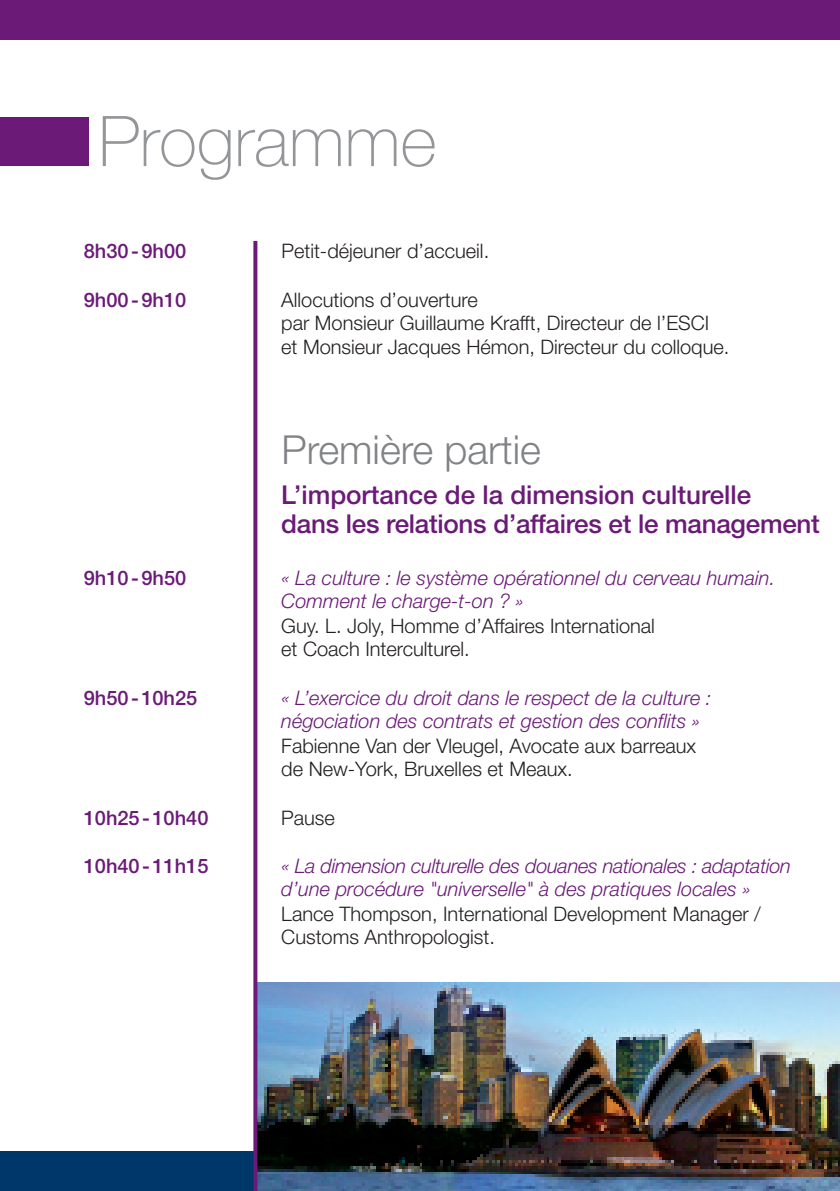
<style>
.page{position:relative;width:840px;height:1191px;background:#fff}
.page>*{position:absolute;margin:0;border:0;box-sizing:border-box;transform-origin:0 0}
.t1{font:100 70px "Helvetica Neue";color:#939598}
.t2{font:300 40px "Helvetica Neue";color:#808285}
.t3{font:500 26px/29.8px "Helvetica Neue";letter-spacing:-.01em;color:#6b1a78}
.t4{font:300 20px/22.8px "Helvetica Neue";color:#231f20}
.t5{font:italic 300 20px/22.8px "Helvetica Neue";color:#6b1a78}
.t6{font:500 20px "Helvetica Neue";color:#6b1a78}
</style>
<div class="page">
<div style="left:0;top:1151px;width:839px;height:40px;background:#00376b"></div>
<img style="left:257px;top:983px;width:582px;height:208px">
<div style="left:0;top:0;width:839px;height:40px;background:#6b1a78"></div>
<div style="left:0;top:117px;width:88px;height:49px;background:#6b1a78"></div>
<svg style="left:253px;top:241px;width:4px;height:950px;background:#782f84"></svg>
<h1 class="t1" style="left:98px;top:116px;width:340px">Programme</h1>
<p class="t6" style="left:84px;top:243px;width:104px">8h30-9h00</p>
<p class="t4" style="left:281px;top:241px;width:209px">Petit-déjeuner d’accueil.</p>
<p class="t6" style="left:84px;top:292px;width:104px">9h00-9h10</p>
<p class="t4" style="left:281px;top:290px;width:449px;line-height:23.4px">Allocutions d’ouverture<br>par Monsieur Guillaume Krafft, Directeur de l’ESCI et Monsieur Jacques Hémon, Directeur du colloque.</p>
<h2 class="t2" style="left:281px;top:435px;width:261px">Première partie</h2>
<h3 class="t3" style="left:281px;top:482px;width:540px">L’importance de la dimension culturelle<br>dans les relations d’affaires et le management</h3>
<p class="t6" style="left:84px;top:571px;width:104px">9h10-9h50</p>
<p class="t5" style="left:281px;top:569px;width:495px">« La culture : le système opérationnel du cerveau humain.<br>Comment le charge-t-on ? »</p>
<p class="t4" style="left:281px;top:617px;width:375px">Guy. L. Joly, Homme d’Affaires International et Coach Interculturel.</p>
<p class="t6" style="left:84px;top:691px;width:115px">9h50-10h25</p>
<p class="t5" style="left:281px;top:689px;width:431px">« L’exercice du droit dans le respect de la culture : négociation des contrats et gestion des conflits »</p>
<p class="t4" style="left:281px;top:737px;width:416px">Fabienne Van der Vleugel, Avocate aux barreaux de New-York, Bruxelles et Meaux.</p>
<p class="t6" style="left:84px;top:811px;width:126px">10h25-10h40</p>
<p class="t4" style="left:281px;top:809px;width:55px">Pause</p>
<p class="t6" style="left:84px;top:859px;width:126px">10h40-11h15</p>
<p class="t5" style="left:281px;top:857px;width:511px">« La dimension culturelle des douanes nationales : adaptation d’une procédure "universelle" à des pratiques locales »</p>
<p class="t4" style="left:281px;top:905px;width:481px">Lance Thompson, International Development Manager /<br>Customs Anthropologist.</p>
</div>
